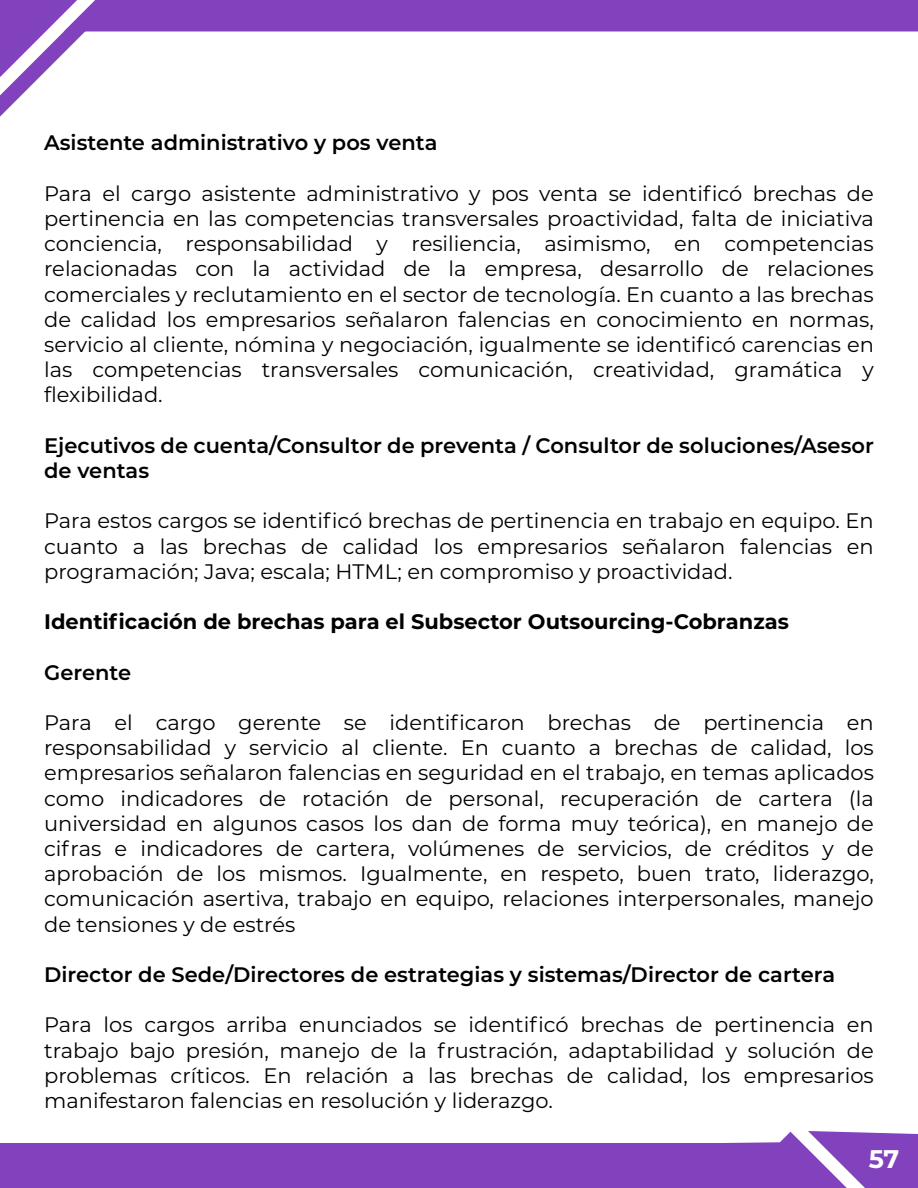
<style>
.page{position:relative;width:918px;height:1188px;background:#fff}
.page>*{position:absolute;margin:0;border:0;box-sizing:border-box;transform-origin:0 0}
.t1{font:700 25.5px "Montserrat";color:#fff}
.t2{font:21px/25.2px "Montserrat";color:#000;text-align:justify}
.t3{font:600 21px/25.2px "Montserrat";color:#000}
.t4{font:700 21px "Montserrat";color:#000}
</style>
<div class="page">
<svg style="left:0;top:0;width:918px;height:117px"></svg>
<svg style="left:808px;top:1131px;width:110px;height:57px"></svg>
<svg style="left:727px;top:1132px;width:120px;height:56px;fill:#8342bd"></svg>
<div style="left:0;top:1143px;width:780px;height:45px;background:#8342bd"></div>
<p class="t3" style="left:44px;top:129px;width:395px">Asistente administrativo y pos venta</p>
<p class="t2" style="left:44px;top:180px;width:831px">Para el cargo asistente administrativo y pos venta se identificó brechas de pertinencia en las competencias transversales proactividad, falta de iniciativa conciencia, responsabilidad y resiliencia, asimismo, en competencias relacionadas con la actividad de la empresa, desarrollo de relaciones comerciales y reclutamiento en el sector de tecnología. En cuanto a las brechas de calidad los empresarios señalaron falencias en conocimiento en normas, servicio al cliente, nómina y negociación, igualmente se identificó carencias en las competencias transversales comunicación, creatividad, gramática y flexibilidad.</p>
<p class="t3" style="left:44px;top:432px;width:831px">Ejecutivos de cuenta/Consultor de preventa / Consultor de soluciones/Asesor de ventas</p>
<p class="t2" style="left:44px;top:508px;width:831px">Para estos cargos se identificó brechas de pertinencia en trabajo en equipo. En cuanto a las brechas de calidad los empresarios señalaron falencias en programación; Java; escala; HTML; en compromiso y proactividad.</p>
<p class="t4" style="left:44px;top:607px;width:746px">Identificación de brechas para el Subsector Outsourcing-Cobranzas</p>
<p class="t3" style="left:44px;top:659px;width:88px">Gerente</p>
<p class="t2" style="left:44px;top:709px;width:831px">Para el cargo gerente se identificaron brechas de pertinencia en responsabilidad y servicio al cliente. En cuanto a brechas de calidad, los empresarios señalaron falencias en seguridad en el trabajo, en temas aplicados como indicadores de rotación de personal, recuperación de cartera (la universidad en algunos casos los dan de forma muy teórica), en manejo de cifras e indicadores de cartera, volúmenes de servicios, de créditos y de aprobación de los mismos. Igualmente, en respeto, buen trato, liderazgo, comunicación asertiva, trabajo en equipo, relaciones interpersonales, manejo de tensiones y de estrés</p>
<p class="t3" style="left:44px;top:961px;width:792px">Director de Sede/Directores de estrategias y sistemas/Director de cartera</p>
<p class="t2" style="left:44px;top:1012px;width:831px">Para los cargos arriba enunciados se identificó brechas de pertinencia en trabajo bajo presión, manejo de la frustración, adaptabilidad y solución de problemas críticos. En relación a las brechas de calidad, los empresarios manifestaron falencias en resolución y liderazgo.</p>
<p class="t1" style="left:869px;top:1141px;width:32px">57</p>
</div>
